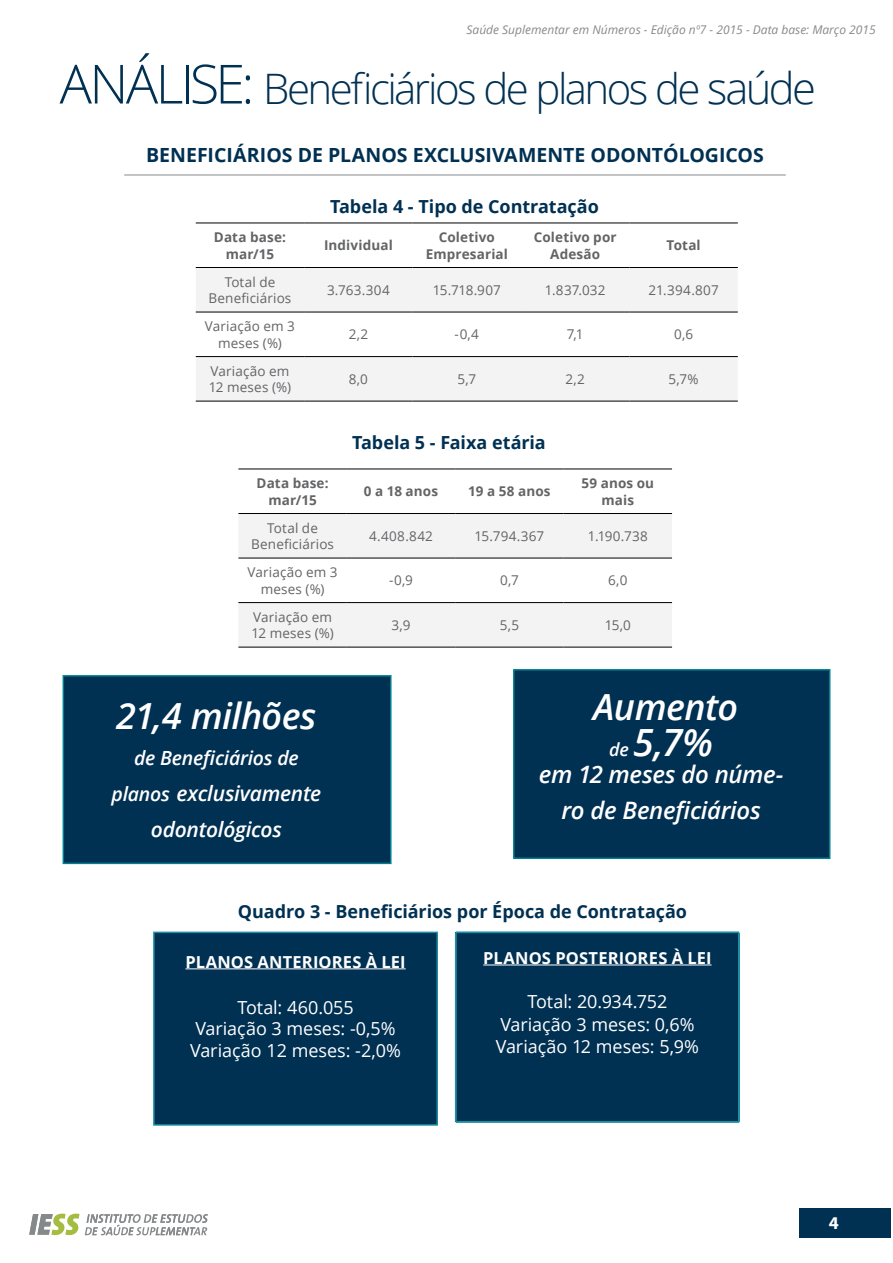
<style>
.page{position:relative;width:893px;height:1263px;background:#fff}
.page>*{position:absolute;margin:0;border:0;box-sizing:border-box;transform-origin:0 0}
.t1{font:300 42px "Open Sans";letter-spacing:-.06em;color:#003052}
.t2{font:italic 600 37.5px "Open Sans";color:#fff}
.t3{font:italic 600 36px "Open Sans";letter-spacing:-.015em;color:#fff}
.t4{font:italic 600 24px/36px "Open Sans";letter-spacing:-.015em;color:#fff;text-align:center}
.t5{font:italic 600 21px/36px "Open Sans";letter-spacing:-.015em;color:#fff;text-align:center}
.t6{font:700 19.5px "Open Sans";color:#003052}
.t7{font:italic 600 19.5px "Open Sans";letter-spacing:-.015em;color:#fff}
.t8{font:18px/21.6px "Open Sans";letter-spacing:-.005em;color:#fff;text-align:center}
.t9{font:700 18px "Open Sans";letter-spacing:-.005em;color:#003052}
.t10{font:700 18px "Myriad Pro";color:#fff}
.t11{font:700 16.5px "Open Sans";letter-spacing:.005em;color:#fff}
.t12{font:13.5px/16.2px "Open Sans";letter-spacing:.01em;color:#636466;text-align:center}
.t13{font:700 13.5px/16.2px "Open Sans";letter-spacing:.015em;color:#636466;text-align:center}
.t14{font:italic 12px "Open Sans";color:#868a8b}
.s1{font-size:54px}
.s2{font-size:43.5px}
.s3{font-size:19.5px}
.s4{font-size:18px}
</style>
<div class="page">
<svg style="left:29px;top:1214px;width:179px;height:21px"></svg>
<hr style="left:124px;top:175px;width:662px;height:1px;background:#868a8b">
<svg style="left:196px;top:268px;width:542px;height:133px;fill:#f3f3f4"></svg>
<hr style="left:196px;top:223px;width:108px;height:1px;background:#000">
<hr style="left:304px;top:223px;width:109px;height:1px;background:#000">
<hr style="left:413px;top:223px;width:108px;height:1px;background:#000">
<hr style="left:521px;top:223px;width:108px;height:1px;background:#000">
<hr style="left:629px;top:223px;width:109px;height:1px;background:#000">
<hr style="left:196px;top:267px;width:108px;height:1px;background:#000">
<hr style="left:304px;top:267px;width:109px;height:1px;background:#000">
<hr style="left:413px;top:267px;width:108px;height:1px;background:#000">
<hr style="left:521px;top:267px;width:108px;height:1px;background:#000">
<hr style="left:629px;top:267px;width:109px;height:1px;background:#000">
<hr style="left:196px;top:312px;width:108px;height:1px;background:#000">
<hr style="left:304px;top:312px;width:109px;height:1px;background:#000">
<hr style="left:413px;top:312px;width:108px;height:1px;background:#000">
<hr style="left:521px;top:312px;width:108px;height:1px;background:#000">
<hr style="left:629px;top:312px;width:109px;height:1px;background:#000">
<hr style="left:196px;top:356px;width:108px;height:1px;background:#000">
<hr style="left:304px;top:356px;width:109px;height:1px;background:#000">
<hr style="left:413px;top:356px;width:108px;height:1px;background:#000">
<hr style="left:521px;top:356px;width:108px;height:1px;background:#000">
<hr style="left:629px;top:356px;width:109px;height:1px;background:#000">
<hr style="left:196px;top:401px;width:108px;height:1px;background:#000">
<hr style="left:304px;top:401px;width:109px;height:1px;background:#000">
<hr style="left:413px;top:401px;width:108px;height:1px;background:#000">
<hr style="left:521px;top:401px;width:108px;height:1px;background:#000">
<hr style="left:629px;top:401px;width:109px;height:1px;background:#000">
<div style="left:154px;top:932px;width:283px;height:193px;background:#003052"></div>
<hr style="left:185px;top:968px;width:221px;height:1px;background:#fff">
<div style="left:153px;top:932px;width:285px;height:194px;border:2px solid #1c8fa3"></div>
<div style="left:455px;top:931px;width:285px;height:192px;background:#003052"></div>
<svg style="left:238px;top:514px;width:434px;height:133px;fill:#f3f3f4"></svg>
<hr style="left:238px;top:469px;width:109px;height:1px;background:#000">
<hr style="left:347px;top:469px;width:108px;height:1px;background:#000">
<hr style="left:455px;top:469px;width:109px;height:1px;background:#000">
<hr style="left:564px;top:469px;width:108px;height:1px;background:#000">
<hr style="left:238px;top:513px;width:109px;height:1px;background:#000">
<hr style="left:347px;top:513px;width:108px;height:1px;background:#000">
<hr style="left:455px;top:513px;width:109px;height:1px;background:#000">
<hr style="left:564px;top:513px;width:108px;height:1px;background:#000">
<hr style="left:238px;top:558px;width:109px;height:1px;background:#000">
<hr style="left:347px;top:558px;width:108px;height:1px;background:#000">
<hr style="left:455px;top:558px;width:109px;height:1px;background:#000">
<hr style="left:564px;top:558px;width:108px;height:1px;background:#000">
<hr style="left:238px;top:602px;width:109px;height:1px;background:#000">
<hr style="left:347px;top:602px;width:108px;height:1px;background:#000">
<hr style="left:455px;top:602px;width:109px;height:1px;background:#000">
<hr style="left:564px;top:602px;width:108px;height:1px;background:#000">
<hr style="left:238px;top:647px;width:109px;height:1px;background:#000">
<hr style="left:347px;top:647px;width:108px;height:1px;background:#000">
<hr style="left:455px;top:647px;width:109px;height:1px;background:#000">
<hr style="left:564px;top:647px;width:108px;height:1px;background:#000">
<div style="left:63px;top:676px;width:328px;height:187px;background:#003052"></div>
<div style="left:63px;top:675px;width:329px;height:189px;border:2px solid #007f90"></div>
<div style="left:514px;top:670px;width:316px;height:188px;background:#003052"></div>
<div style="left:513px;top:669px;width:317px;height:190px;border:2px solid #007f90"></div>
<div style="left:819px;top:1208px;width:72px;height:29px;background:#003052"></div>
<div style="left:799px;top:1208px;width:69px;height:29px;background:#003052"></div>
<p class="t14" style="left:467px;top:21px;width:411px">Saúde Suplementar em Números - Edição nº7 - 2015 - Data base: Março 2015</p>
<h1 class="t1" style="left:60px;top:59px;width:758px"><span class="s1">ANÁLISE:</span> Beneficiários de planos de <span class="s2">saúde</span></h1>
<h3 class="t6" style="left:146px;top:141px;width:617px">Beneficiários de Planos exclusivamente odontólog icos</h3>
<h3 class="t9" style="left:330px;top:194px;width:270px">Tabela 4 - Tipo de Contratação</h3>
<p class="t13" style="left:214px;top:229px;width:74px">Data base: mar/15</p>
<p class="t13" style="left:324px;top:237px;width:70px">I ndividual</p>
<p class="t13" style="left:426px;top:229px;width:84px">Coletivo<br>Empresarial</p>
<p class="t13" style="left:534px;top:229px;width:84px">Coletivo por<br>Adesão</p>
<p class="t13" style="left:667px;top:237px;width:36px">Total</p>
<p class="t12" style="left:209px;top:273px;width:84px">Total de<br>Beneficiários</p>
<p class="t12" style="left:327px;top:282px;width:64px">3.763.304</p>
<p class="t12" style="left:433px;top:282px;width:70px">15.718.907</p>
<p class="t12" style="left:545px;top:282px;width:62px">1.837.032</p>
<p class="t12" style="left:648px;top:282px;width:72px">21.394.807</p>
<p class="t12" style="left:205px;top:318px;width:92px">Variação em 3 meses (%)</p>
<p class="t12" style="left:349px;top:326px;width:21px">2,2</p>
<p class="t12" style="left:455px;top:326px;width:26px">-0,4</p>
<p class="t12" style="left:567px;top:326px;width:18px">7,1</p>
<p class="t12" style="left:674px;top:326px;width:21px">0,6</p>
<p class="t12" style="left:209px;top:362px;width:84px;text-align:left">Variação em<br>12 meses (%)</p>
<p class="t12" style="left:349px;top:371px;width:21px">8,0</p>
<p class="t12" style="left:457px;top:371px;width:20px">5,7</p>
<p class="t12" style="left:565px;top:371px;width:21px">2,2</p>
<p class="t12" style="left:669px;top:371px;width:32px">5,7%</p>
<h3 class="t9" style="left:352px;top:430px;width:195px">Tabela 5 - Faixa etária</h3>
<p class="t13" style="left:257px;top:475px;width:74px">Data base: mar/15</p>
<p class="t13" style="left:364px;top:483px;width:76px">0 a 18 anos</p>
<p class="t13" style="left:468px;top:483px;width:84px">19 a 58 anos</p>
<p class="t13" style="left:582px;top:475px;width:74px">59 anos ou mais</p>
<p class="t12" style="left:251px;top:519px;width:84px">Total de<br>Beneficiários</p>
<p class="t12" style="left:369px;top:528px;width:65px">4.408.842</p>
<p class="t12" style="left:475px;top:528px;width:71px">15.794.367</p>
<p class="t12" style="left:588px;top:528px;width:61px">1.190.738</p>
<p class="t12" style="left:248px;top:564px;width:92px">Variação em 3 meses (%)</p>
<p class="t12" style="left:389px;top:572px;width:25px">-0,9</p>
<p class="t12" style="left:500px;top:572px;width:20px">0,7</p>
<p class="t12" style="left:608px;top:572px;width:21px">6,0</p>
<p class="t12" style="left:252px;top:608px;width:84px;text-align:left">Variação em<br>12 meses (%)</p>
<p class="t12" style="left:392px;top:617px;width:20px">3,9</p>
<p class="t12" style="left:500px;top:617px;width:21px">5,5</p>
<p class="t12" style="left:605px;top:617px;width:28px">15,0</p>
<h3 class="t3" style="left:116px;top:691px;width:202px">21,4 milhões</h3>
<h3 class="t7" style="left:134px;top:745px;width:166px">de Beneficiários de</h3>
<h3 class="t5" style="left:111px;top:775px;width:211px"><span class="s3">planos</span> exclusivamente odontológicos</h3>
<h3 class="t3" style="left:593px;top:682px;width:147px">Aumento</h3>
<h2 class="t2" style="left:609px;top:717px;width:106px"><span class="s4">de</span> 5,7%</h2>
<h3 class="t4" style="left:539px;top:756px;width:246px">em 12 meses do núme&shy;ro de Beneficiários</h3>
<h3 class="t9" style="left:238px;top:899px;width:451px">Quadro 3 - Beneficiários por Época de Contratação</h3>
<p class="t11" style="left:185px;top:950px;width:222px">Planos anteriores à Le i</p>
<h3 class="t8" style="left:190px;top:996px;width:212px">Total: 460.055<br>Variação 3 meses: -0,5%<br>Variação 12 meses: -2,0%</h3>
<p class="t11" style="left:483px;top:946px;width:230px">Planos posteriores À lei</p>
<h3 class="t8" style="left:496px;top:990px;width:205px;line-height:22.5px">Total: 20.934.752<br>Variação 3 meses: 0,6%<br>Variação 12 meses: 5,9%</h3>
<h3 class="t10" style="left:829px;top:1211px;width:11px">4</h3>
</div>
